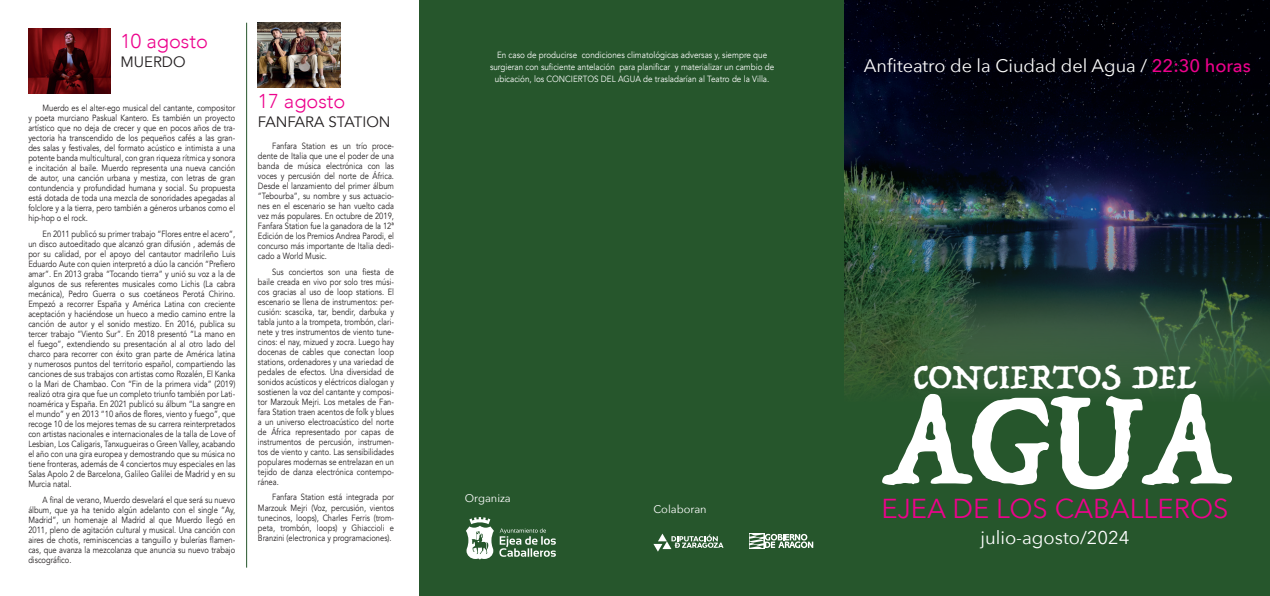
<style>
.page{position:relative;width:1270px;height:596px;background:#fff}
.page>*{position:absolute;margin:0;border:0;box-sizing:border-box;transform-origin:0 0}
.t1{font:151.7px "Trattatello";color:#fff}
.t2{font:39.1px "Trattatello";color:#fff}
.t3{font:27.3px "Avenir Next";color:#ed028c}
.t4{font:300 20px "Avenir";color:#ed028c}
.t5{font:18.4px "Avenir Next";color:#fff}
.t6{font:18.1px "Avenir Next";color:#fff}
.t7{font:15px "Avenir";color:#231f20}
.t8{font:11.1px "Avenir Next";color:#fff}
.t9{font:9px/10px "Avenir";color:#231f20;text-align:justify;scale:.84 1}
.t10{font:9px/12px "Avenir";color:#fff;text-align:center;scale:.9 1}
.s1{font-weight:500;color:#ed028c}
</style>
<div class="page">
<div style="left:420px;top:0;width:425px;height:595px;background:#26562c"></div>
<div style="left:845px;top:0;width:425px;height:595px;background:#26562c"></div>
<img style="left:845px;top:0;width:425px;height:395px">
<svg style="left:466px;top:517px;width:90px;height:42px"></svg>
<svg style="left:653px;top:533px;width:70px;height:18px"></svg>
<svg style="left:749px;top:533px;width:15px;height:15px"></svg>
<svg style="left:750px;top:533px;width:63px;height:14px"></svg>
<img style="left:28px;top:28px;width:83px;height:65px">
<img style="left:258px;top:23px;width:82px;height:64px">
<hr style="left:246px;top:23px;width:1px;height:544px;background:#26562c">
<p class="t4" style="left:120px;top:30px;width:89px">10 agosto</p>
<p class="t7" style="left:120px;top:53px;width:67px">MUERDO</p>
<p class="t9" style="left:28px;top:103px;width:248px;text-indent:14px">Muerdo es el alter-ego musical del cantante, compositor y poeta murciano Paskual Kantero. Es también un proyecto artístico que no deja de crecer y que en pocos años de tra&shy;yectoria ha transcendido de los pequeños cafés a las gran&shy;des salas y festivales, del formato acústico e intimista a una potente banda multicultural, con gran riqueza rítmica y sonora e incitación al baile. Muerdo representa una nueva canción de autor, una canción urbana y mestiza, con letras de gran contundencia y profundidad humana y social. Su propuesta está dotada de toda una mezcla de sonoridades apegadas al folclore y a la tierra, pero también a géneros urbanos como el hip-hop o el rock.</p>
<p class="t9" style="left:28px;top:229px;width:248px;text-indent:14px">En 2011 publicó su primer trabajo “Flores entre el acero”, un disco autoeditado que alcanzó gran difusión , además de por su calidad, por el apoyo del cantautor madrileño Luis Eduardo Aute con quien interpretó a dúo la canción “Prefiero amar”. En 2013 graba “Tocando tierra” y unió su voz a la de algunos de sus referentes musicales como Lichis (La cabra mecánica), Pedro Guerra o sus coetáneos Perotá Chirino.<br>Empezó a recorrer España y América Latina con creciente aceptación y haciéndose un hueco a medio camino entre la canción de autor y el sonido mestizo. En 2016, publica su tercer trabajo “Viento Sur”. En 2018 presentó “La mano en el fuego”, extendiendo su presentación al al otro lado del charco para recorrer con éxito gran parte de América latina y numerosos puntos del territorio español, compartiendo las canciones de sus trabajos con artistas como Rozalén, El Kanka o la Mari de Chambao. Con “Fin de la primera vida” (2019) realizó otra gira que fue un completo triunfo también por Lati&shy;noamérica y España. En 2021 publicó su álbum “La sangre en el mundo” y en 2013 “10 años de flores, viento y fuego”, que recoge 10 de los mejores temas de su carrera reinterpretados con artistas nacionales e internacionales de la talla de Love of Lesbian, Los Caligaris, Tanxugueiras o Green Valley, acabando el año con una gira europea y demostrando que su música no tiene fronteras, además de 4 conciertos muy especiales en las Salas Apolo 2 de Barcelona, Galileo Galilei de Madrid y en su Murcia natal.</p>
<p class="t9" style="left:28px;top:494px;width:248px;text-indent:14px">A final de verano, Muerdo desvelará el que será su nuevo álbum, que ya ha tenido algún adelanto con el single “Ay, Madrid”, un homenaje al Madrid al que Muerdo llegó en 2011, pleno de agitación cultural y musical. Una canción con aires de chotis, reminiscencias a tanguillo y bulerías flamen&shy;cas, que avanza la mezcolanza que anuncia su nuevo trabajo discográfico.</p>
<p class="t4" style="left:258px;top:89px;width:89px">17 agosto</p>
<p class="t7" style="left:258px;top:113px;width:134px">FANFARA STATION</p>
<p class="t9" style="left:258px;top:141px;width:163px;text-indent:14px">Fanfara Station es un trío proce&shy;dente de Italia que une el poder de una banda de música electrónica con las voces y percusión del norte de África.<br>Desde el lanzamiento del primer álbum “Tebourba”, su nombre y sus actuacio&shy;nes en el escenario se han vuelto cada vez más populares. En octubre de 2019, Fanfara Station fue la ganadora de la 12ª Edición de los Premios Andrea Parodi, el concurso más importante de Italia dedi&shy;cado a World Music.</p>
<p class="t9" style="left:258px;top:266px;width:164px;text-indent:14px">Sus conciertos son una fiesta de baile creada en vivo por solo tres músi&shy;cos gracias al uso de loop stations. El escenario se llena de instrumentos: per&shy;cusión: scascika, tar, bendir, darbuka y tabla junto a la trompeta, trombón, clari&shy;nete y tres instrumentos de viento tune&shy;cinos: el nay, mizued y zocra. Luego hay docenas de cables que conectan loop stations, ordenadores y una variedad de pedales de efectos. Una diversidad de sonidos acústicos y eléctricos dialogan y sostienen la voz del cantante y composi&shy;tor Marzouk Mejri. Los metales de Fan&shy;fara Station traen acentos de folk y blues a un universo electroacústico del norte de África representado por capas de instrumentos de percusión, instrumen&shy;tos de viento y canto. Las sensibilidades populares modernas se entrelazan en un tejido de danza electrónica contempo&shy;ránea.</p>
<p class="t9" style="left:258px;top:492px;width:163px;text-indent:14px">Fanfara Station está integrada por Marzouk Mejri (Voz, percusión, vientos tunecinos, loops), Charles Ferris (trom&shy;peta, trombón, loops) y Ghiaccioli e Branzini (electronica y programaciones).</p>
<p class="t10" style="left:490px;top:49px;width:317px">En caso de producirse condiciones climatológicas adversas y, siempre que surgieran con suficiente antelación para planificar y materializar un cambio de ubicación, los CONCIERTOS DEL AGUA de trasladarían al Teatro de la Villa.</p>
<p class="t8" style="left:465px;top:488px;width:48px">Organiza</p>
<p class="t8" style="left:653px;top:499px;width:55px">Colaboran</p>
<p class="t6" style="left:864px;top:50px;width:388px">Anfiteatro de la Ciudad del Agua / <span class="s1">22:30 horas</span></p>
<p class="t2" style="left:914px;top:351px;width:284px">CONCIERTOS DEL</p>
<p class="t1" style="left:879px;top:342px;width:354px">AGUA</p>
<p class="t3" style="left:881px;top:485px;width:349px">EJEA DE LOS CABALLEROS</p>
<p class="t5" style="left:980px;top:522px;width:151px">julio-agosto/2024</p>
</div>
